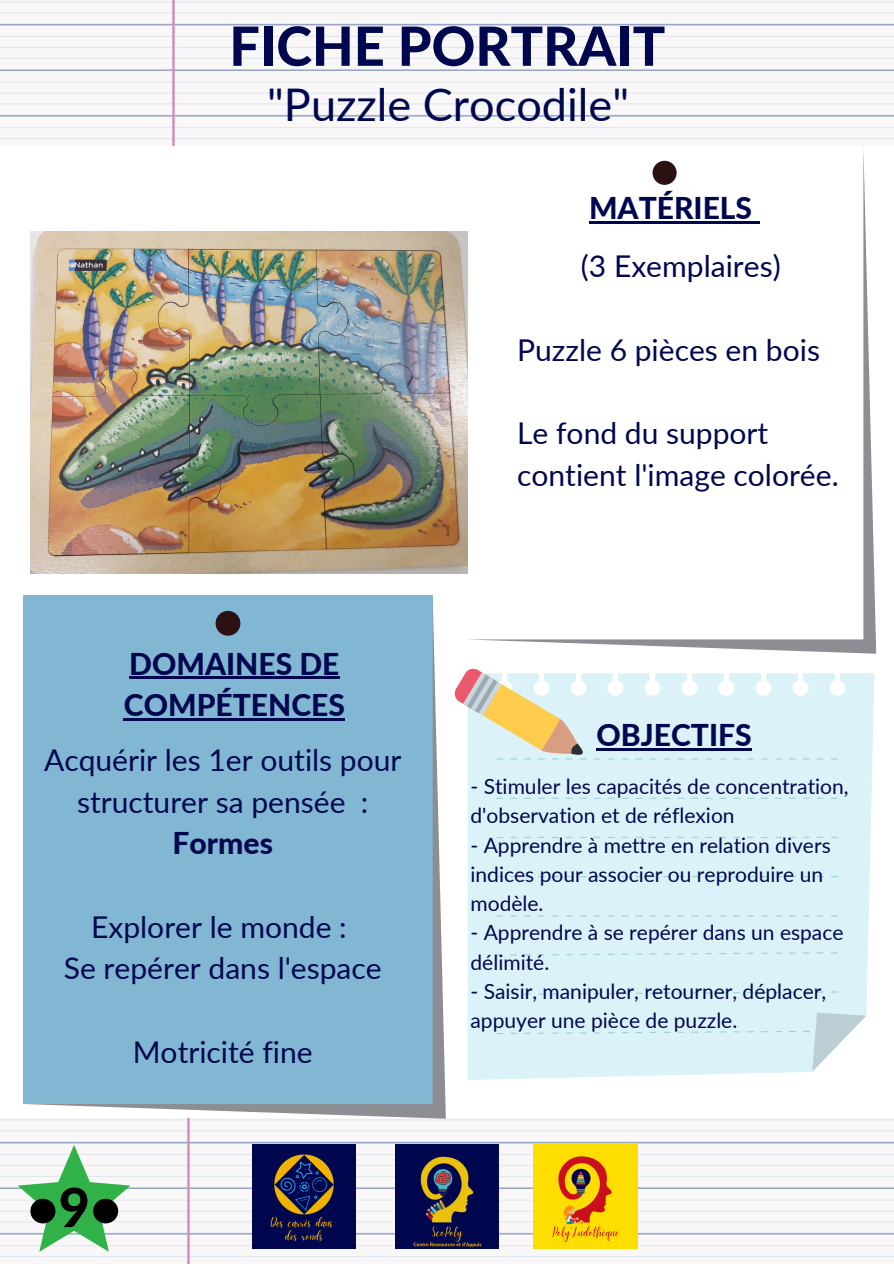
<style>
.page{position:relative;width:894px;height:1264px;background:#fff}
.page>*{position:absolute;margin:0;border:0;box-sizing:border-box;transform-origin:0 0}
.t1{font:800 54px "Lato";color:#00074f}
.t2{font:800 54px "Lato";color:#000}
.t3{font:45px "Lato";color:#00074f}
.t4{font:30px/41.7px "Lato";color:#00074f;text-align:center}
.t5{font:800 30px/41.7px "Lato";color:#00074f}
.t6{font:21px/29.2px "Lato";color:#00074f}
</style>
<div class="page">
<img style="left:0;top:1118px;width:893px;height:145px">
<div style="left:467px;top:673px;width:407px;height:406px;background:#dbf2f8"></div>
<svg style="left:496px;top:797px;width:341px;height:1px"></svg>
<svg style="left:496px;top:836px;width:341px;height:2px"></svg>
<svg style="left:496px;top:876px;width:341px;height:1px"></svg>
<svg style="left:496px;top:915px;width:341px;height:1px"></svg>
<svg style="left:496px;top:952px;width:341px;height:3px"></svg>
<svg style="left:496px;top:991px;width:341px;height:3px"></svg>
<svg style="left:496px;top:1012px;width:370px;height:59px;background:#daf0f5"></svg>
<img style="left:0;top:0;width:893px;height:145px">
<img style="left:395px;top:1144px;width:103px;height:104px">
<img style="left:252px;top:1144px;width:104px;height:104px">
<img style="left:533px;top:1144px;width:104px;height:104px">
<svg style="left:18px;top:1144px;width:112px;height:107px"></svg>
<svg style="left:454px;top:668px;width:383px;height:95px;background:#dee8e5"></svg>
<svg style="left:465px;top:149px;width:410px;height:504px"></svg>
<div style="left:23px;top:595px;width:422px;height:523px;background:#82b7d3"></div>
<img style="left:30px;top:232px;width:437px;height:341px">
<hr style="left:129px;top:676px;width:210px;height:3px;background:#00074f">
<hr style="left:124px;top:718px;width:221px;height:2px;background:#00074f">
<hr style="left:589px;top:222px;width:163px;height:2px;background:#00074f">
<svg style="left:752px;top:222px;width:7px;height:2px"></svg>
<h1 class="t1" style="left:229px;top:12px;width:437px">FICHE PORTRAIT</h1>
<h2 class="t3" style="left:267px;top:77px;width:363px">"Puzzle Crocodile"</h2>
<h3 class="t5" style="left:589px;top:187px;width:165px">MATÉRIELS</h3>
<h3 class="t4" style="left:580px;top:245px;width:201px">(3 Exemplaires)</h3>
<h3 class="t4" style="left:517px;top:328px;width:304px">Puzzle 6 pièces en bois</h3>
<h3 class="t5" style="left:124px;top:642px;width:222px">DOMAINES DE<br>COMPÉTENCES</h3>
<h3 class="t4" style="left:44px;top:738px;width:359px">Acquérir les 1er outils pour structurer sa pensée :</h3>
<h3 class="t5" style="left:172px;top:822px;width:102px">Formes</h3>
<h3 class="t4" style="left:64px;top:905px;width:319px">Explorer le monde :<br>Se repérer dans l'espace</h3>
<h3 class="t4" style="left:133px;top:1030px;width:181px">Motricité fine</h3>
<h1 class="t2" style="left:27px;top:1173px;width:96px">•9•</h1>
<h3 class="t4" style="left:517px;top:412px;width:323px;text-align:left">Le fond du support contient l'image colorée.</h3>
<h3 class="t5" style="left:596px;top:713px;width:156px">OBJECTIFS</h3>
<p class="t6" style="left:470px;top:771px;width:379px">- Stimuler les capacités de concentration, d'observation et de réflexion</p>
<p class="t6" style="left:470px;top:829px;width:362px">- Apprendre à mettre en relation divers indices pour associer ou reproduire un modèle.</p>
<p class="t6" style="left:470px;top:917px;width:374px">- Apprendre à se repérer dans un espace délimité.</p>
<p class="t6" style="left:470px;top:976px;width:357px">- Saisir, manipuler, retourner, déplacer, appuyer une pièce de puzzle.</p>
</div>
